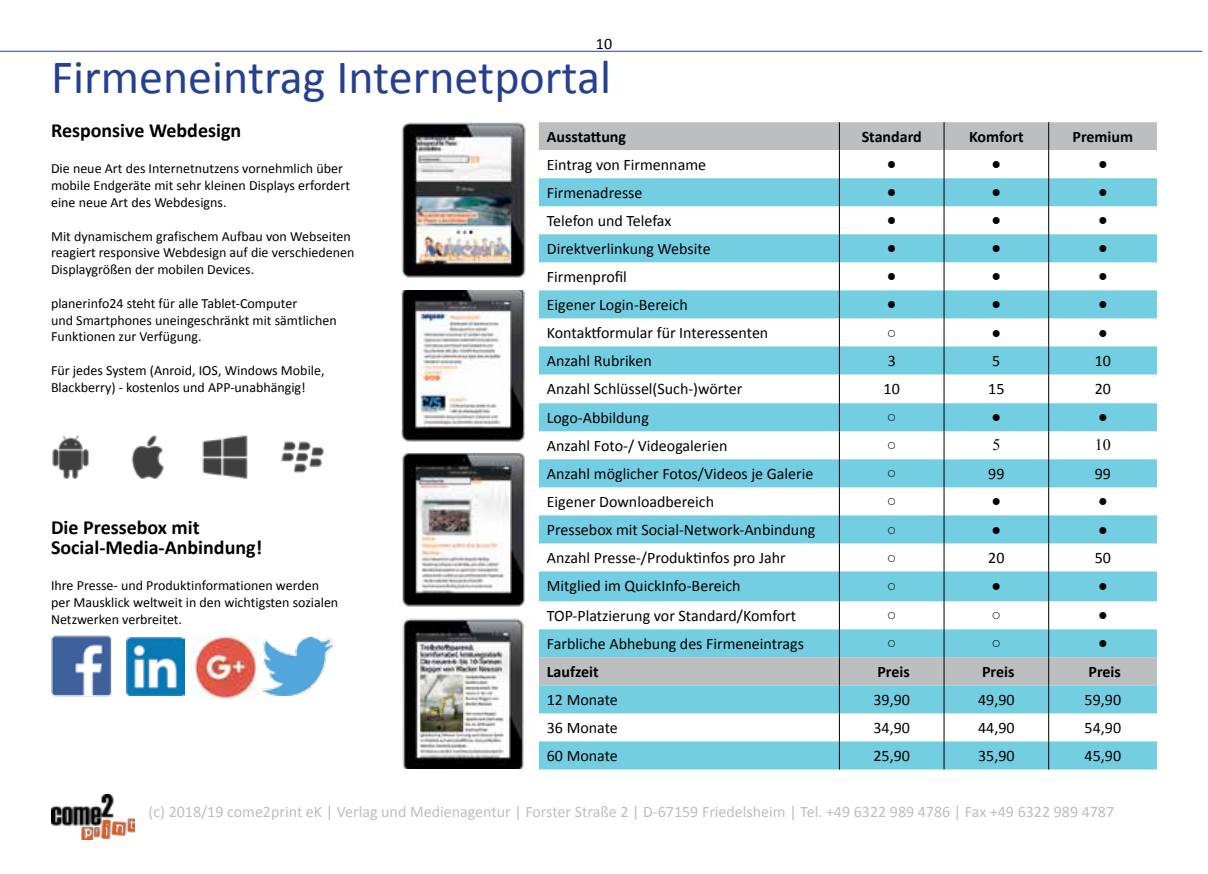
<style>
.page{position:relative;width:1208px;height:874px;background:#fff}
.page>*{position:absolute;margin:0;border:0;box-sizing:border-box;transform-origin:0 0}
.t1{font:48px "Calibri";color:#25408f}
.t2{font:700 20px/20px "Calibri";color:#000}
.t3{font:16px "Calibri";color:#000}
.t4{font:16px "Calibri";color:#bcbec0}
.t5{font:700 16px "Calibri";color:#000}
.t6{font:16px "Times New Roman";color:#000}
.t7{font:14px/16.8px "Calibri";color:#000}
</style>
<div class="page">
<hr style="left:0;top:51px;width:1202px;height:1px;background:#25408f">
<img style="left:51px;top:794px;width:83px;height:45px">
<div style="left:539px;top:122px;width:618px;height:28px;background:#bcbec0"></div>
<svg style="left:539px;top:178px;width:618px;height:591px;fill:#74cee2"></svg>
<svg style="left:839px;top:122px;width:1px;height:449px"></svg>
<svg style="left:943px;top:122px;width:1px;height:449px"></svg>
<svg style="left:1048px;top:122px;width:1px;height:449px"></svg>
<hr style="left:839px;top:571px;width:1px;height:30px;background:#000">
<hr style="left:943px;top:571px;width:1px;height:30px;background:#000">
<hr style="left:1048px;top:571px;width:1px;height:30px;background:#000">
<svg style="left:839px;top:601px;width:1px;height:168px"></svg>
<svg style="left:943px;top:601px;width:1px;height:168px"></svg>
<svg style="left:1048px;top:601px;width:1px;height:168px"></svg>
<img style="left:400px;top:453px;width:125px;height:153px">
<img style="left:402px;top:618px;width:124px;height:150px">
<img style="left:401px;top:290px;width:124px;height:151px">
<img style="left:401px;top:122px;width:125px;height:155px">
<img style="left:52px;top:435px;width:272px;height:44px">
<img style="left:51px;top:635px;width:61px;height:62px">
<img style="left:126px;top:637px;width:58px;height:57px">
<img style="left:191px;top:635px;width:67px;height:63px">
<img style="left:261px;top:637px;width:72px;height:58px">
<p class="t3" style="left:596px;top:33px;width:18px">10</p>
<h1 class="t1" style="left:51px;top:46px;width:561px">Firmeneintrag Internetportal</h1>
<p class="t5" style="left:547px;top:127px;width:81px">Ausstattung</p>
<p class="t5" style="left:861px;top:127px;width:62px">Standard</p>
<p class="t5" style="left:969px;top:127px;width:56px">Komfort</p>
<p class="t5" style="left:1072px;top:127px;width:62px">Premium</p>
<p class="t3" style="left:547px;top:155px;width:161px">Eintrag von Firmenname</p>
<p class="t6" style="left:887px;top:153px;width:11px">●</p>
<p class="t6" style="left:991px;top:153px;width:11px">●</p>
<p class="t6" style="left:1098px;top:153px;width:11px">●</p>
<p class="t3" style="left:547px;top:183px;width:97px">Firmenadresse</p>
<p class="t6" style="left:887px;top:181px;width:11px">●</p>
<p class="t6" style="left:991px;top:181px;width:11px">●</p>
<p class="t6" style="left:1098px;top:181px;width:11px">●</p>
<p class="t3" style="left:547px;top:211px;width:126px">Telefon und Telefax</p>
<p class="t6" style="left:887px;top:209px;width:11px">●</p>
<p class="t6" style="left:991px;top:209px;width:11px">●</p>
<p class="t6" style="left:1098px;top:209px;width:11px">●</p>
<p class="t3" style="left:547px;top:239px;width:165px">Direktverlinkung Website</p>
<p class="t6" style="left:887px;top:237px;width:11px">●</p>
<p class="t6" style="left:991px;top:237px;width:11px">●</p>
<p class="t6" style="left:1098px;top:237px;width:11px">●</p>
<p class="t3" style="left:547px;top:267px;width:82px">Firmenprofil</p>
<p class="t6" style="left:887px;top:265px;width:11px">●</p>
<p class="t6" style="left:991px;top:265px;width:11px">●</p>
<p class="t6" style="left:1098px;top:265px;width:11px">●</p>
<p class="t3" style="left:547px;top:295px;width:142px">Eigener Login-Bereich</p>
<p class="t6" style="left:887px;top:293px;width:11px">●</p>
<p class="t6" style="left:991px;top:293px;width:11px">●</p>
<p class="t6" style="left:1098px;top:293px;width:11px">●</p>
<p class="t3" style="left:547px;top:323px;width:223px">Kontaktformular für Interessenten</p>
<p class="t6" style="left:887px;top:321px;width:11px">○</p>
<p class="t6" style="left:991px;top:321px;width:11px">●</p>
<p class="t6" style="left:1098px;top:321px;width:11px">●</p>
<p class="t3" style="left:547px;top:351px;width:106px">Anzahl Rubriken</p>
<p class="t3" style="left:887px;top:351px;width:10px">3</p>
<p class="t3" style="left:992px;top:351px;width:10px">5</p>
<p class="t3" style="left:1094px;top:351px;width:18px">10</p>
<p class="t3" style="left:547px;top:379px;width:197px">Anzahl Schlüssel(Such-)wörter</p>
<p class="t3" style="left:883px;top:379px;width:18px">10</p>
<p class="t3" style="left:988px;top:379px;width:18px">15</p>
<p class="t3" style="left:1094px;top:379px;width:18px">20</p>
<p class="t3" style="left:547px;top:407px;width:104px">Logo-Abbildung</p>
<p class="t6" style="left:887px;top:406px;width:11px">○</p>
<p class="t6" style="left:991px;top:406px;width:11px">●</p>
<p class="t6" style="left:1098px;top:406px;width:11px">●</p>
<p class="t3" style="left:547px;top:435px;width:182px">Anzahl Foto-/ Videogalerien</p>
<p class="t6" style="left:887px;top:434px;width:11px">○</p>
<p class="t6" style="left:992px;top:434px;width:9px">5</p>
<p class="t6" style="left:1094px;top:434px;width:17px">10</p>
<p class="t3" style="left:547px;top:463px;width:268px">Anzahl möglicher Fotos/Videos je Galerie</p>
<p class="t6" style="left:887px;top:462px;width:11px">○</p>
<p class="t3" style="left:988px;top:463px;width:18px">99</p>
<p class="t3" style="left:1094px;top:463px;width:18px">99</p>
<p class="t3" style="left:547px;top:491px;width:169px">Eigener Downloadbereich</p>
<p class="t6" style="left:887px;top:490px;width:11px">○</p>
<p class="t6" style="left:991px;top:490px;width:11px">●</p>
<p class="t6" style="left:1098px;top:490px;width:11px">●</p>
<p class="t3" style="left:547px;top:519px;width:270px">Pressebox mit Social-Network-Anbindung</p>
<p class="t6" style="left:887px;top:518px;width:11px">○</p>
<p class="t6" style="left:991px;top:518px;width:11px">●</p>
<p class="t6" style="left:1098px;top:518px;width:11px">●</p>
<p class="t3" style="left:547px;top:547px;width:240px">Anzahl Presse-/Produktinfos pro Jahr</p>
<p class="t6" style="left:887px;top:546px;width:11px">○</p>
<p class="t3" style="left:988px;top:547px;width:18px">20</p>
<p class="t3" style="left:1094px;top:547px;width:18px">50</p>
<p class="t3" style="left:547px;top:575px;width:195px">Mitglied im QuickInfo-Bereich</p>
<p class="t6" style="left:887px;top:574px;width:11px">○</p>
<p class="t6" style="left:991px;top:574px;width:11px">●</p>
<p class="t6" style="left:1098px;top:574px;width:11px">●</p>
<p class="t3" style="left:547px;top:605px;width:251px">TOP-Platzierung vor Standard/Komfort</p>
<p class="t6" style="left:887px;top:604px;width:11px">○</p>
<p class="t6" style="left:991px;top:604px;width:11px">○</p>
<p class="t6" style="left:1098px;top:604px;width:11px">●</p>
<p class="t3" style="left:547px;top:633px;width:259px">Farbliche Abhebung des Firmeneintrags</p>
<p class="t6" style="left:887px;top:632px;width:11px">○</p>
<p class="t6" style="left:991px;top:632px;width:11px">○</p>
<p class="t6" style="left:1098px;top:632px;width:11px">●</p>
<p class="t5" style="left:547px;top:661px;width:53px">Laufzeit</p>
<p class="t5" style="left:877px;top:661px;width:34px">Preis</p>
<p class="t5" style="left:982px;top:661px;width:34px">Preis</p>
<p class="t5" style="left:1088px;top:661px;width:34px">Preis</p>
<p class="t3" style="left:547px;top:689px;width:73px">12 Monate</p>
<p class="t3" style="left:873px;top:689px;width:38px">39,90</p>
<p class="t3" style="left:978px;top:689px;width:38px">49,90</p>
<p class="t3" style="left:1084px;top:689px;width:38px">59,90</p>
<p class="t3" style="left:547px;top:717px;width:73px">36 Monate</p>
<p class="t3" style="left:873px;top:717px;width:38px">34,90</p>
<p class="t3" style="left:978px;top:717px;width:38px">44,90</p>
<p class="t3" style="left:1084px;top:717px;width:38px">54,90</p>
<p class="t3" style="left:547px;top:745px;width:73px">60 Monate</p>
<p class="t3" style="left:873px;top:745px;width:38px">25,90</p>
<p class="t3" style="left:978px;top:745px;width:38px">35,90</p>
<p class="t3" style="left:1084px;top:745px;width:38px">45,90</p>
<p class="t2" style="left:51px;top:120px;width:192px">Responsive Webdesign</p>
<p class="t7" style="left:51px;top:160px;width:300px">Die neue Art des Internetnutzens vornehmlich über mobile Endgeräte mit sehr kleinen Displays erfordert eine neue Art des Webdesigns.</p>
<p class="t7" style="left:51px;top:227px;width:305px">Mit dynamischem grafischem Aufbau von Webseiten reagiert responsive Webdesign auf die verschiedenen<br>Displaygrößen der mobilen Devices.</p>
<p class="t7" style="left:51px;top:294px;width:287px">planerinfo24 steht für alle Tablet-Computer<br>und Smartphones uneingeschränkt mit sämtlichen<br>Funktionen zur Verfügung.</p>
<p class="t7" style="left:51px;top:362px;width:275px">Für jedes System (Anroid, IOS, Windows Mobile,<br>Blackberry) - kostenlos und APP-unabhängig!</p>
<p class="t2" style="left:51px;top:517px;width:213px">Die Pressebox mit<br>Social-Media-Anbindung!</p>
<p class="t7" style="left:51px;top:576px;width:289px">Ihre Presse- und Produktinformationen werden per Mausklick weltweit in den wichtigsten sozialen<br>Netzwerken verbreitet.</p>
<p class="t4" style="left:149px;top:801px;width:967px">(c) 2018/19 come2print eK | Verlag und Medienagentur | Forster Straße 2 | D-67159 Friedelsheim | Tel. +49 6322 989 4786 | Fax +49 6322 989 4787</p>
</div>
